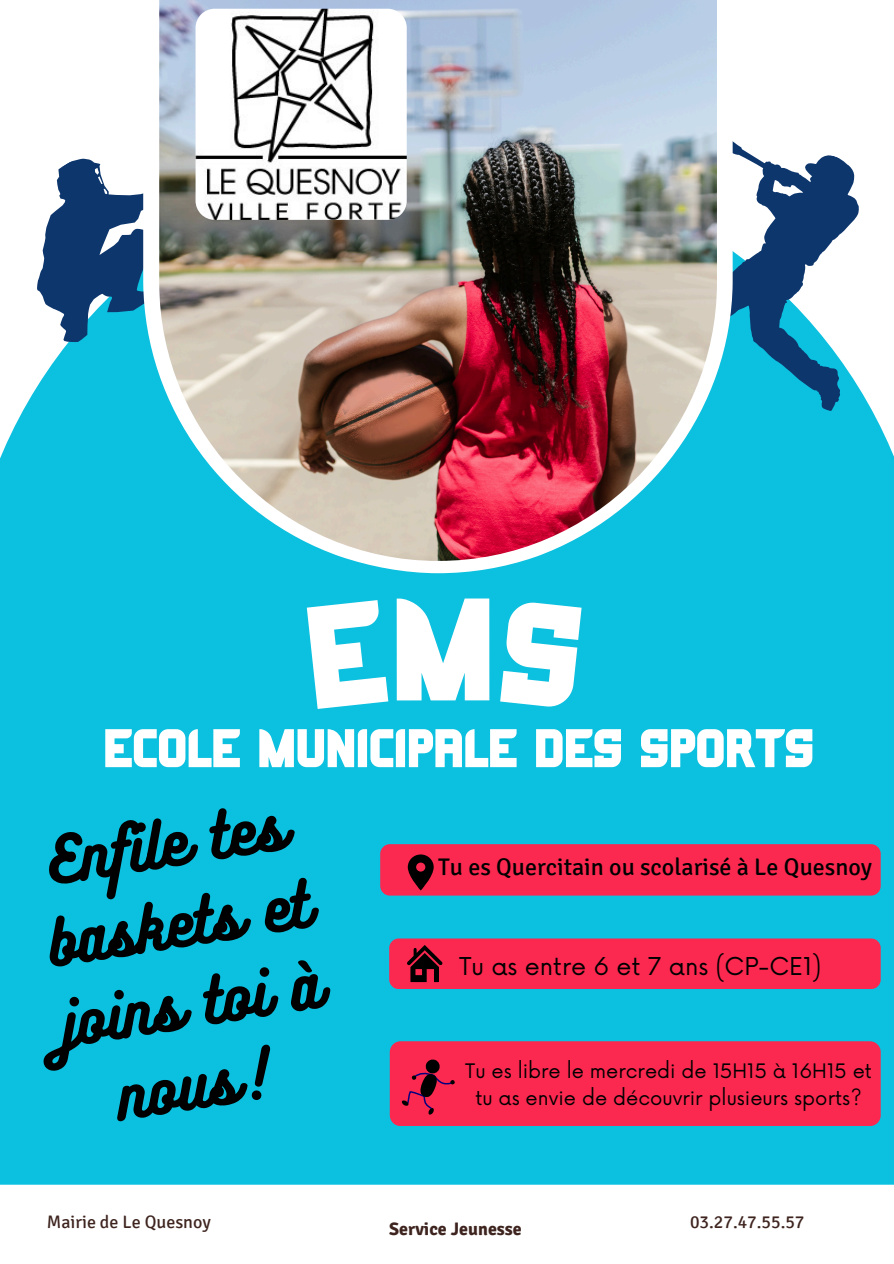
<style>
.page{position:relative;width:894px;height:1264px;background:#fff}
.page>*{position:absolute;margin:0;border:0;box-sizing:border-box;transform-origin:0 0}
.t1{font:700 145.5px "Kagitingan";color:#fff}
.t2{font:58.05px/81px "Bukhari Script";color:#000;text-align:center}
.t3{font:700 54.3px "Kagitingan";color:#fff}
.t4{font:24px "Signika";color:#000}
.t5{font:24px "Now";color:#000}
.t6{font:19.5px/27px "Now";color:#000;text-align:center}
.t7{font:18px "Signika";color:#3e241f}
.t8{font:700 18px "Signika";color:#3e241f}
</style>
<div class="page">
<div style="left:0;top:348px;width:893px;height:836px;background:#0cc0df"></div>
<svg style="left:37px;top:158px;width:106px;height:190px;fill:#0d366d"></svg>
<svg style="left:732px;top:141px;width:161px;height:272px"></svg>
<svg style="left:143px;top:0;width:589px;height:573px;fill:#0ec0df"></svg>
<img style="left:159px;top:0;width:557px;height:561px">
<div style="left:380px;top:844px;width:500px;height:51px;background:#fb2850;border-radius:10px"></div>
<svg style="left:407px;top:854px;width:26px;height:36px"></svg>
<div style="left:389px;top:938px;width:491px;height:51px;background:#fb2850;border-radius:10px"></div>
<svg style="left:407px;top:945px;width:35px;height:37px"></svg>
<div style="left:389px;top:1041px;width:491px;height:85px;background:#fb2850;border-radius:11px"></div>
<svg style="left:401px;top:1059px;width:54px;height:55px"></svg>
<img style="left:195px;top:9px;width:211px;height:211px">
<div style="left:306px;top:598px;width:82px;height:111px;background:#0cc0df"></div>
<div style="left:500px;top:598px;width:81px;height:111px;background:#0cc0df"></div>
<p class="t1" style="left:391px;top:591px;width:104px">M</p>
<h1 class="t3" style="left:103px;top:726px;width:712px">ECOLE MUNICIPALE DES SPORTS</h1>
<h3 class="t2" style="left:29px;top:821px;width:265px;rotate:-9deg">Enfile tes baskets et joins toi à nous!</h3>
<p class="t4" style="left:438px;top:852px;width:435px">Tu es Quercitain ou scolarisé à Le Quesnoy</p>
<p class="t5" style="left:459px;top:952px;width:363px">Tu as entre 6 et 7 ans (CP-CE1)</p>
<p class="t6" style="left:465px;top:1058px;width:408px">Tu es libre le mercredi de 15H15 à 16H15 et tu as envie de découvrir plusieurs sports?</p>
<h4 class="t7" style="left:47px;top:1210px;width:165px">Mairie de Le Quesnoy</h4>
<p class="t7" style="left:690px;top:1210px;width:116px">03.27.47.55.57</p>
<h4 class="t8" style="left:389px;top:1217px;width:134px">Service Jeunesse</h4>
</div>
